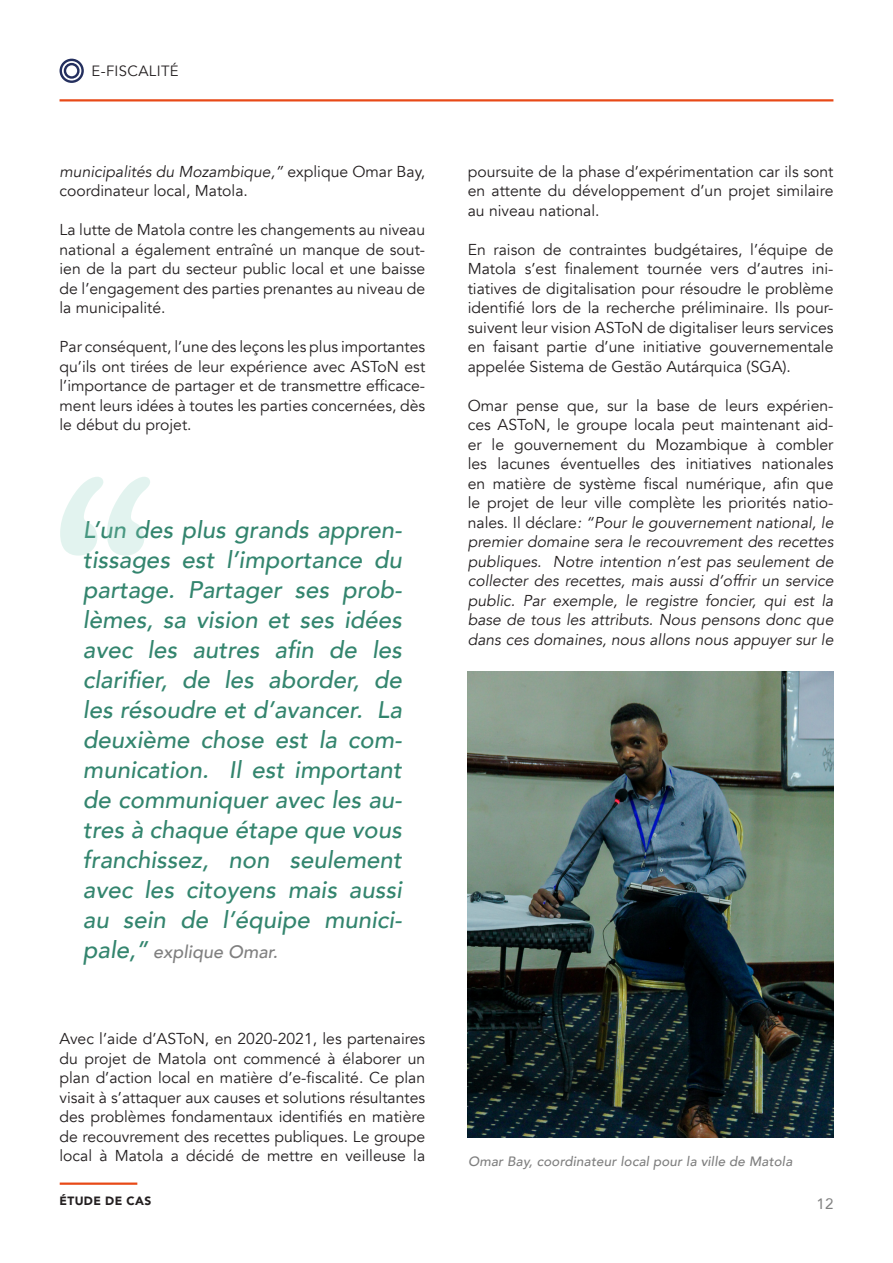
<style>
.page{position:relative;width:893px;height:1263px;background:#fff}
.page>*{position:absolute;margin:0;border:0;box-sizing:border-box;transform-origin:0 0}
.t1{font:300px "Akaya Telivigala";color:#8cd2bf}
._01_body_text{font:italic 500 24px/30px "Avenir";color:#33856e;text-align:justify}
._01_body_text-2{font:italic 500 18px "Avenir";color:#7f7f7f}
._01_body_text-3{font:15.75px/19.5px "Avenir";color:#231f20;text-align:justify}
._01_body_text-4{font:italic 15.75px/19.5px "Avenir";color:#231f20;text-align:justify}
.t2{font:15px "Avenir";color:#7f7f7f}
.t3{font:14.85px "Avenir";letter-spacing:.025em;color:#231f20}
._05_text_photos{font:italic 500 13.5px "Avenir";letter-spacing:.01em;color:#7f7f7f}
.t4{font:900 12px "Avenir";letter-spacing:.03em;color:#231f20}
.s1{font-style:italic}
.s2{font-size:24px;color:#33856e}
.s3{font-style:normal}
</style>
<div class="page">
<img style="left:468px;top:671px;width:365px;height:467px">
<hr style="left:60px;top:1182px;width:77px;height:3px;background:#e84917">
<div style="left:60px;top:59px;width:24px;height:24px;border:2px solid #242f5e;border-radius:50%"></div>
<hr style="left:60px;top:99px;width:773px;height:2px;background:#e84917">
<div style="left:64px;top:63px;width:16px;height:16px;border:2px solid #242f5e;border-radius:50%"></div>
<p class="t3" style="left:92px;top:62px;width:89px">E-FISCALITÉ</p>
<p class="_01_body_text-3" style="left:60px;top:162px;width:367px"><span class="s1">municipalités du Mozambique,”</span> explique Omar Bay, coordinateur local, Matola.</p>
<p class="_01_body_text-3" style="left:60px;top:221px;width:367px">La lutte de Matola contre les changements au niveau national a également entraîné un manque de sout&shy;ien de la part du secteur public local et une baisse de l’engagement des parties prenantes au niveau de la municipalité.</p>
<p class="_01_body_text-3" style="left:60px;top:338px;width:367px">Par conséquent, l’une des leçons les plus importantes qu’ils ont tirées de leur expérience avec ASToN est l’importance de partager et de transmettre efficace&shy;ment leurs idées à toutes les parties concernées, dès le début du projet.</p>
<h1 class="t1" style="left:51px;top:394px;width:112px">“</h1>
<p class="_01_body_text" style="left:83px;top:515px;width:320px">L’un des plus grands appren&shy;tissages est l’importance du partage. Partager ses prob&shy;lèmes, sa vision et ses idées avec les autres afin de les clarifier, de les aborder, de les résoudre et d’avancer. La deuxième chose est la com&shy;munication. Il est important de communiquer avec les au&shy;tres à chaque étape que vous franchissez, non seulement avec les citoyens mais aussi au sein de l’équipe munici-</p>
<p class="_01_body_text-2" style="left:83px;top:941px;width:197px"><span class="s2">pale,”</span> explique Omar.</p>
<p class="_01_body_text-3" style="left:60px;top:1029px;width:367px">Avec l’aide d’ASToN, en 2020-2021, les partenaires du projet de Matola ont commencé à élaborer un plan d’action local en matière d’e-fiscalité. Ce plan visait à s’attaquer aux causes et solutions résultantes des problèmes fondamentaux identifiés en matière de recouvrement des recettes publiques. Le groupe local à Matola a décidé de mettre en veilleuse la</p>
<p class="t4" style="left:60px;top:1190px;width:93px">ÉTUDE DE CAS</p>
<p class="_01_body_text-3" style="left:468px;top:162px;width:367px">poursuite de la phase d’expérimentation car ils sont en attente du développement d’un projet similaire au niveau national.</p>
<p class="_01_body_text-3" style="left:468px;top:240px;width:367px">En raison de contraintes budgétaires, l’équipe de Matola s’est finalement tournée vers d’autres ini&shy;tiatives de digitalisation pour résoudre le problème identifié lors de la recherche préliminaire. Ils pour&shy;suivent leur vision ASToN de digitaliser leurs services en faisant partie d’une initiative gouvernementale appelée Sistema de Gestão Autárquica (SGA).</p>
<p class="_01_body_text-4" style="left:468px;top:396px;width:367px"><span class="s3">Omar pense que, sur la base de leurs expérien&shy;ces ASToN, le groupe locala peut maintenant aid&shy;er le gouvernement du Mozambique à combler les lacunes éventuelles des initiatives nationales en matière de système fiscal numérique, afin que le projet de leur ville complète les priorités natio&shy;nales. Il déclare</span>: “Pour le gouvernement national, le premier domaine sera le recouvrement des recettes publiques. Notre intention n’est pas seulement de collecter des recettes, mais aussi d’offrir un service public. Par exemple, le registre foncier, qui est la base de tous les attributs. Nous pensons donc que dans ces domaines, nous allons nous appuyer sur le</p>
<p class="_05_text_photos" style="left:468px;top:1153px;width:326px">Omar Bay, coordinateur local pour la ville de Matola</p>
<p class="t2" style="left:816px;top:1192px;width:19px">12</p>
</div>
